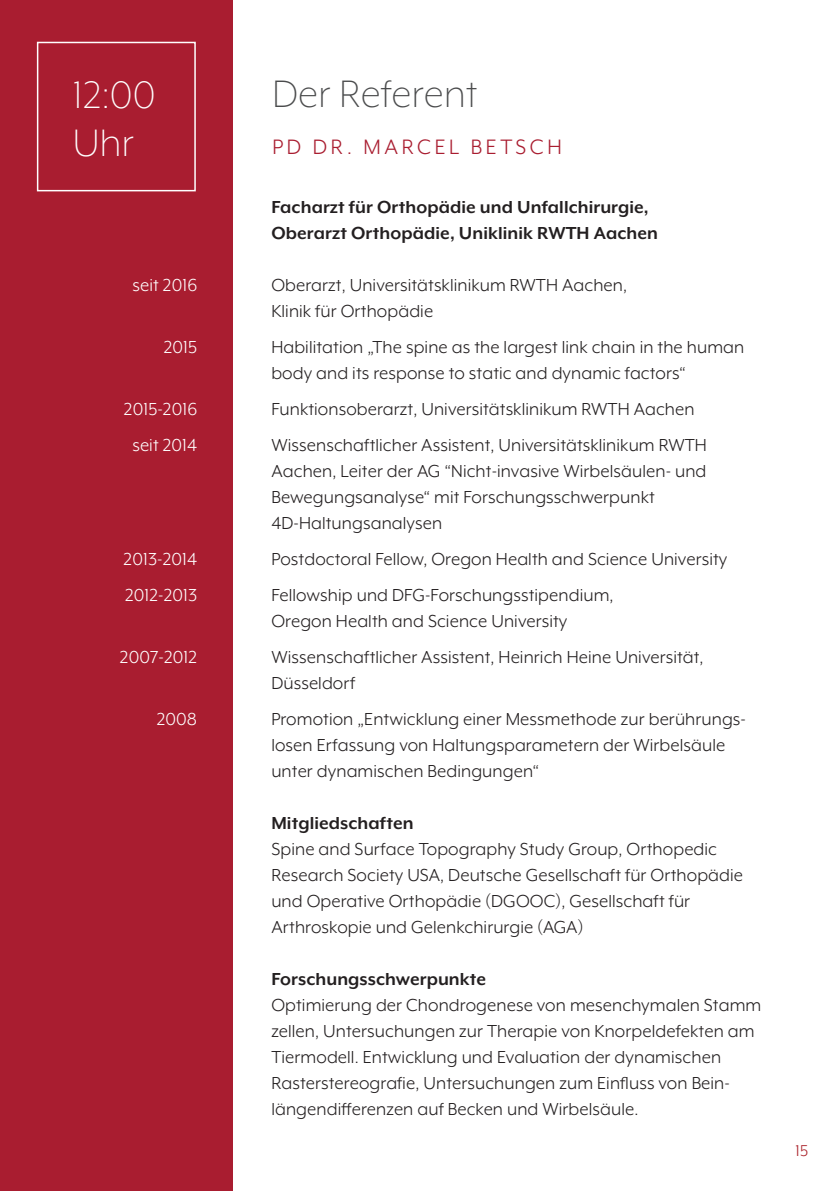
<style>
.page{position:relative;width:840px;height:1191px;background:#fff}
.page>*{position:absolute;margin:0;border:0;box-sizing:border-box;transform-origin:0 0}
.t1{font:300 44px "Mr Eaves XL Mod OT";letter-spacing:.005em;color:#4b4c4d}
.t2{font:300 44px/48px "Mr Eaves XL Mod OT";letter-spacing:.005em;color:#fff}
.t3{font:24px "Mr Eaves XL Mod OT";letter-spacing:.15em;color:#a91d30}
.t4{font:20px/26px "Mr Eaves XL Mod OT";letter-spacing:.005em;color:#231f20}
.t5{font:700 20px/26px "Mr Eaves XL Mod OT";letter-spacing:.005em;color:#231f20}
.t6{font:20px "Mr Eaves XL Mod OT";letter-spacing:.005em;color:#fff}
.t7{font:18px "Mr Eaves XL Mod OT";color:#aa222a}
</style>
<div class="page">
<div style="left:0;top:0;width:232px;height:1191px;background:#a91d30"></div>
<div style="left:37px;top:42px;width:159px;height:149px;border:2px solid #fff"></div>
<h1 class="t2" style="left:73px;top:71px;width:84px">12:00<br>Uhr</h1>
<h1 class="t1" style="left:272px;top:72px;width:206px">Der Referent</h1>
<p class="t3" style="left:272px;top:135px;width:291px">PD DR. MARCEL BETSCH</p>
<p class="t5" style="left:271px;top:194px;width:388px">Facharzt für Orthopädie und Unfallchirurgie,<br>Oberarzt Orthopädie, Uniklinik RWTH Aachen</p>
<p class="t6" style="left:132px;top:275px;width:66px">seit 2016</p>
<p class="t4" style="left:271px;top:272px;width:357px">Oberarzt, Universitätsklinikum RWTH Aachen,<br>Klinik für Orthopädie</p>
<p class="t6" style="left:164px;top:337px;width:35px">2015</p>
<p class="t4" style="left:271px;top:334px;width:474px">Habilitation „The spine as the largest link chain in the human body and its response to static and dynamic factors“</p>
<p class="t6" style="left:124px;top:399px;width:75px">2015-2016</p>
<p class="t4" style="left:271px;top:396px;width:424px">Funktionsoberarzt, Universitätsklinikum RWTH Aachen</p>
<p class="t6" style="left:132px;top:435px;width:66px">seit 2014</p>
<p class="t4" style="left:271px;top:432px;width:436px">Wissenschaftlicher Assistent, Universitätsklinikum RWTH Aachen, Leiter der AG “Nicht-invasive Wirbelsäulen- und Bewegungsanalyse“ mit Forschungsschwerpunkt 4D-Haltungsanalysen</p>
<p class="t6" style="left:123px;top:549px;width:75px">2013-2014</p>
<p class="t4" style="left:271px;top:546px;width:457px">Postdoctoral Fellow, Oregon Health and Science University</p>
<p class="t6" style="left:125px;top:585px;width:74px">2012-2013</p>
<p class="t4" style="left:271px;top:582px;width:343px">Fellowship und DFG-Forschungsstipendium,<br>Oregon Health and Science University</p>
<p class="t6" style="left:120px;top:647px;width:79px">2007-2012</p>
<p class="t4" style="left:271px;top:644px;width:433px">Wissenschaftlicher Assistent, Heinrich Heine Universität,<br>Düsseldorf</p>
<p class="t6" style="left:157px;top:709px;width:42px">2008</p>
<p class="t4" style="left:271px;top:706px;width:476px">Promotion „Entwicklung einer Messmethode zur berührungs&shy;losen Erfassung von Haltungsparametern der Wirbelsäule unter dynamischen Bedingungen“</p>
<p class="t5" style="left:271px;top:810px;width:144px">Mitgliedschaften</p>
<p class="t4" style="left:271px;top:836px;width:473px">Spine and Surface Topography Study Group, Orthopedic Research Society USA, Deutsche Gesellschaft für Orthopädie und Operative Orthopädie (DGOOC), Gesellschaft für Arthroskopie und Gelenkchirurgie (AGA)</p>
<p class="t5" style="left:271px;top:966px;width:216px">Forschungsschwerpunkte</p>
<p class="t4" style="left:271px;top:992px;width:491px">Optimierung der Chondrogenese von mesenchymalen Stamm zellen, Untersuchungen zur Therapie von Knorpeldefekten am Tiermodell. Entwicklung und Evaluation der dynamischen Rasterstereografie, Untersuchungen zum Einfluss von Bein&shy;längendifferenzen auf Becken und Wirbelsäule.</p>
<p class="t7" style="left:795px;top:1141px;width:14px">15</p>
</div>
